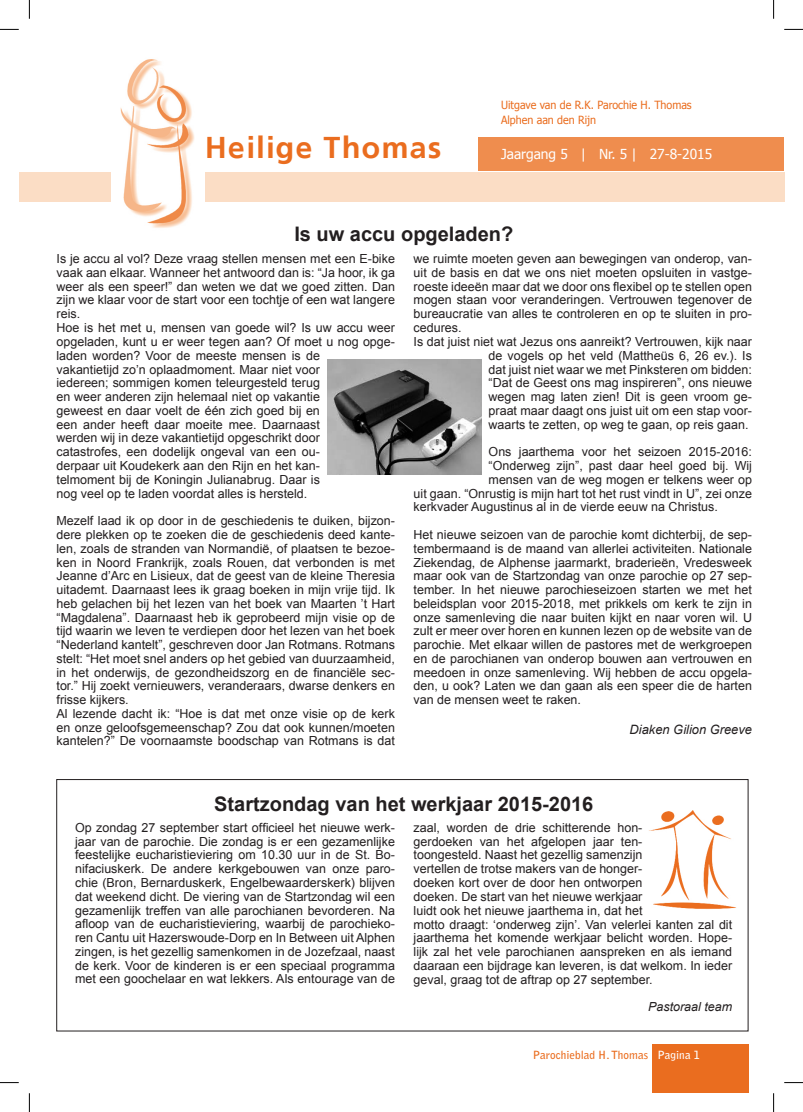
<style>
.page{position:relative;width:803px;height:1112px;background:#fff}
.page>*{position:absolute;margin:0;border:0;box-sizing:border-box;transform-origin:0 0}
.t1{font:700 30px "Frutiger Linotype";letter-spacing:.05em;color:#ea6d1f}
.t2{font:700 20px "Arial";color:#231f20}
.t3{font:13.75px "Tahoma";color:#fff}
.t4{font:italic 12.88px "Arial";color:#231f20}
.t5{font:12.5px/13.8px "Arial";color:#231f20}
.t6{font:italic 12.5px "Arial";color:#231f20}
.t7{font:11.25px/15px "Tahoma";color:#ea6d1f;scale:.95 1}
.t8{font:700 11.25px "Bell Gothic Std";color:#ea6d1f}
.s1{color:#fff}
</style>
<div class="page">
<div style="left:479px;top:137px;width:305px;height:34px;background:#ef8d4e"></div>
<div style="left:652px;top:1044px;width:96px;height:48px;background:#ea6d1f"></div>
<div style="left:19px;top:172px;width:91px;height:30px;background:#fbddc5"></div>
<div style="left:205px;top:172px;width:579px;height:30px;background:#fbddc5"></div>
<img style="left:120px;top:59px;width:75px;height:169px">
<img style="left:327px;top:359px;width:154px;height:115px">
<div style="left:57px;top:779px;width:691px;height:251px;border:1px solid #231f20"></div>
<img style="left:649px;top:810px;width:87px;height:98px">
<svg style="left:0;top:29px;width:19px;height:1px"></svg>
<svg style="left:784px;top:29px;width:19px;height:1px"></svg>
<svg style="left:0;top:1082px;width:19px;height:1px"></svg>
<svg style="left:784px;top:1082px;width:19px;height:1px"></svg>
<svg style="left:29px;top:0;width:1px;height:19px"></svg>
<svg style="left:29px;top:1093px;width:1px;height:18px"></svg>
<svg style="left:773px;top:0;width:1px;height:19px"></svg>
<svg style="left:773px;top:1093px;width:1px;height:18px"></svg>
<h1 class="t1" style="left:205px;top:129px;width:238px">Heilige Thomas</h1>
<p class="t7" style="left:501px;top:98px;width:202px">Uitgave van de R.K. Parochie H. Thomas<br>Alphen aan den Rijn</p>
<p class="t3" style="left:501px;top:145px;width:213px">Jaargang 5 | Nr. 5 | 27-8-2015</p>
<h2 class="t2" style="left:294px;top:219px;width:220px">Is uw accu opgeladen?</h2>
<p class="t5" style="left:57px;top:252px;width:340px">Is je accu al vol? Deze vraag stellen mensen met een E-bike vaak aan elkaar. Wanneer het antwoord dan is: “Ja hoor, ik ga weer als een speer!” dan weten we dat we goed zitten. Dan zijn we klaar voor de start voor een tochtje of een wat langere reis.<br>Hoe is het met u, mensen van goede wil? Is uw accu weer opgeladen, kunt u er weer tegen aan? Of moet u nog opge-</p>
<p class="t5" style="left:414px;top:252px;width:340px">we ruimte moeten geven aan bewegingen van onderop, van&shy;uit de basis en dat we ons niet moeten opsluiten in vastge&shy;roeste ideeën maar dat we door ons flexibel op te stellen open mogen staan voor veranderingen. Vertrouwen tegenover de bureaucratie van alles te controleren en op te sluiten in pro&shy;cedures.<br>Is dat juist niet wat Jezus ons aanreikt? Vertrouwen, kijk naar</p>
<p class="t5" style="left:57px;top:348px;width:265px;text-align:justify">laden worden? Voor de meeste mensen is de vakantietijd zo’n oplaadmoment. Maar niet voor iedereen; sommigen komen teleurgesteld terug en weer anderen zijn helemaal niet op vakantie geweest en daar voelt de één zich goed bij en een ander heeft daar moeite mee. Daarnaast werden wij in deze vakantietijd opgeschrikt door catastrofes, een dodelijk ongeval van een ou&shy;derpaar uit Koudekerk aan den Rijn en het kan&shy;telmoment bij de Koningin Julianabrug. Daar is</p>
<p class="t5" style="left:489px;top:348px;width:265px;text-align:justify">de vogels op het veld (Mattheüs 6, 26 ev.). Is dat juist niet waar we met Pinksteren om bidden: “Dat de Geest ons mag inspireren”, ons nieuwe wegen mag laten zien! Dit is geen vroom ge&shy;praat maar daagt ons juist uit om een stap voor&shy;waarts te zetten, op weg te gaan, op reis gaan.</p>
<p class="t5" style="left:489px;top:444px;width:265px;text-align:justify">Ons jaarthema voor het seizoen 2015-2016: “Onderweg zijn”, past daar heel goed bij. Wij mensen van de weg mogen er telkens weer op</p>
<p class="t5" style="left:57px;top:486px;width:252px">nog veel op te laden voordat alles is hersteld.</p>
<p class="t5" style="left:57px;top:513px;width:340px">Mezelf laad ik op door in de geschiedenis te duiken, bijzon&shy;dere plekken op te zoeken die de geschiedenis deed kante&shy;len, zoals de stranden van Normandië, of plaatsen te bezoe&shy;ken in Noord Frankrijk, zoals Rouen, dat verbonden is met Jeanne d’Arc en Lisieux, dat de geest van de kleine Theresia uitademt. Daarnaast lees ik graag boeken in mijn vrije tijd. Ik heb gelachen bij het lezen van het boek van Maarten ’t Hart “Magdalena”. Daarnaast heb ik geprobeerd mijn visie op de tijd waarin we leven te verdiepen door het lezen van het boek “Nederland kantelt”, geschreven door Jan Rotmans. Rotmans stelt: “Het moet snel anders op het gebied van duurzaamheid, in het onderwijs, de gezondheidszorg en de financiële sec&shy;tor.” Hij zoekt vernieuwers, veranderaars, dwarse denkers en frisse kijkers.<br>Al lezende dacht ik: “Hoe is dat met onze visie op de kerk en onze geloofsgemeenschap? Zou dat ook kunnen/moeten kantelen?” De voornaamste boodschap van Rotmans is dat</p>
<p class="t5" style="left:414px;top:486px;width:340px">uit gaan. “Onrustig is mijn hart tot het rust vindt in U”, zei onze kerkvader Augustinus al in de vierde eeuw na Christus.</p>
<p class="t5" style="left:414px;top:527px;width:340px;text-align:justify">Het nieuwe seizoen van de parochie komt dichterbij, de sep&shy;tembermaand is de maand van allerlei activiteiten. Nationale Ziekendag, de Alphense jaarmarkt, braderieën, Vredesweek maar ook van de Startzondag van onze parochie op 27 sep&shy;tember. In het nieuwe parochieseizoen starten we met het beleidsplan voor 2015-2018, met prikkels om kerk te zijn in onze samenleving die naar buiten kijkt en naar voren wil. U zult er meer over horen en kunnen lezen op de website van de parochie. Met elkaar willen de pastores met de werkgroepen en de parochianen van onderop bouwen aan vertrouwen en meedoen in onze samenleving. Wij hebben de accu opgela&shy;den, u ook? Laten we dan gaan als een speer die de harten van de mensen weet te raken.</p>
<p class="t4" style="left:630px;top:721px;width:124px">Diaken Gilion Greeve</p>
<h2 class="t2" style="left:214px;top:789px;width:381px">Startzondag van het werkjaar 2015-2016</h2>
<p class="t5" style="left:414px;top:820px;width:320px">zaal, worden de drie schitterende hon-<br>gerdoeken van het afgelopen jaar ten-<br>toongesteld. Naast het gezellig samenzijn<br>vertellen de trotse makers van de honger-<br>doeken kort over de door hen ontworpen<br>doeken. De start van het nieuwe werkjaar<br>luidt ook het nieuwe jaarthema in, dat het<br>motto draagt: ‘onderweg zijn’. Van velerlei kanten zal dit jaarthema het komende werkjaar belicht worden. Hope&shy;lijk zal het vele parochianen aanspreken en als iemand daaraan een bijdrage kan leveren, is dat welkom. In ieder geval, graag tot de aftrap op 27 september.</p>
<p class="t6" style="left:648px;top:998px;width:86px">Pastoraal team</p>
<p class="t5" style="left:75px;top:820px;width:321px;text-align:justify">Op zondag 27 september start officieel het nieuwe werk&shy;jaar van de parochie. Die zondag is er een gezamenlijke feestelijke eucharistieviering om 10.30 uur in de St. Bo&shy;nifaciuskerk. De andere kerkgebouwen van onze paro&shy;chie (Bron, Bernarduskerk, Engelbewaarderskerk) blijven dat weekend dicht. De viering van de Startzondag wil een gezamenlijk treffen van alle parochianen bevorderen. Na afloop van de eucharistieviering, waarbij de parochieko&shy;ren Cantu uit Hazerswoude-Dorp en In Between uit Alphen zingen, is het gezellig samenkomen in de Jozefzaal, naast de kerk. Voor de kinderen is er een speciaal programma met een goochelaar en wat lekkers. Als entourage van de</p>
<p class="t8" style="left:533px;top:1048px;width:169px">Parochieblad H. Thomas <span class="s1">Pagina 1</span></p>
</div>
